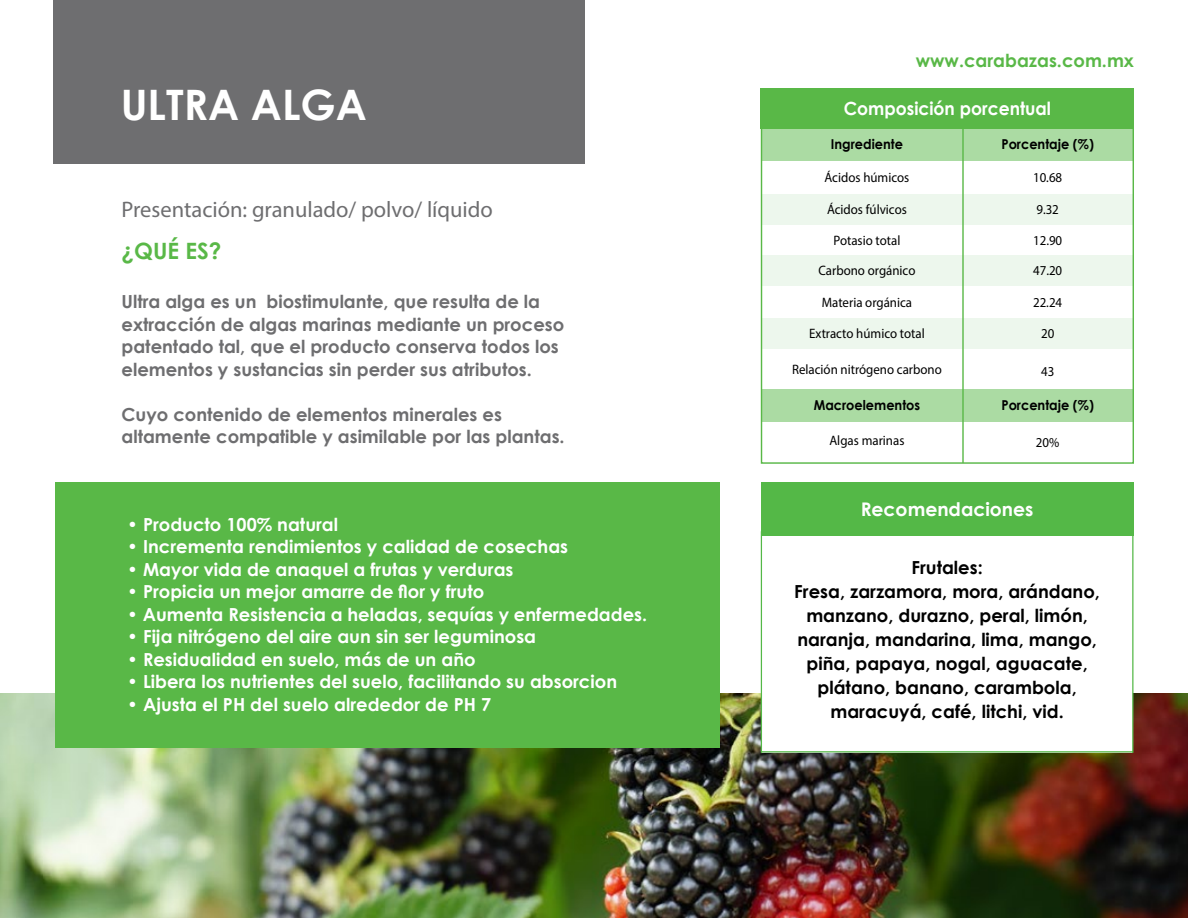
<style>
.page{position:relative;width:1188px;height:918px;background:#fff}
.page>*{position:absolute;margin:0;border:0;box-sizing:border-box;transform-origin:0 0}
.t1{font:700 42px "Century Gothic";color:#fff}
.t2{font:22.5px "Myriad Pro";color:#6e6e70}
.t3{font:700 22.5px "Century Gothic";color:#59b847}
.t4{font:700 18.75px "Century Gothic";color:#fff}
.t5{font:700 18.15px "Century Gothic";color:#fff;scale:.95 1}
.t6{font:700 18px "Century Gothic";color:#fff}
.t7{font:700 18px/22.5px "Century Gothic";color:#6e6e70}
.t8{font:700 18px/24px "Century Gothic";color:#000;text-align:center}
.t9{font:700 18px "Century Gothic";color:#59b847}
.t10{font:13.65px "Myriad Pro";color:#000;scale:.95 1}
.t11{font:700 13.65px "Century Gothic";color:#000;scale:.95 1}
</style>
<div class="page">
<img style="left:0;top:693px;width:1188px;height:225px">
<div style="left:55px;top:483px;width:664px;height:265px;background:#59b847"></div>
<div style="left:54px;top:0;width:531px;height:163px;background:#6e6e70"></div>
<div style="left:762px;top:194px;width:371px;height:31px;background:#edf7ed"></div>
<div style="left:762px;top:318px;width:372px;height:31px;background:#edf7ed"></div>
<div style="left:762px;top:255px;width:371px;height:31px;background:#edf7ed"></div>
<div style="left:762px;top:128px;width:371px;height:33px;background:#abdba3"></div>
<div style="left:762px;top:389px;width:371px;height:33px;background:#abdba3"></div>
<div style="left:761px;top:88px;width:373px;height:41px;background:#59b847"></div>
<hr style="left:962px;top:125px;width:2px;height:338px;background:#59b847">
<svg style="left:760px;top:531px;width:374px;height:223px"></svg>
<div style="left:761px;top:483px;width:372px;height:53px;background:#54b847"></div>
<h1 class="t1" style="left:121px;top:73px;width:248px">ULTRA ALGA</h1>
<p class="t2" style="left:122px;top:195px;width:373px">Presentación: granulado/ polvo/ líquido</p>
<p class="t3" style="left:122px;top:233px;width:101px">¿QUÉ ES?</p>
<p class="t7" style="left:122px;top:290px;width:444px">Ultra alga es un biostimulante, que resulta de la extracción de algas marinas mediante un proceso patentado tal, que el producto conserva todos los elementos y sustancias sin perder sus atributos.</p>
<p class="t7" style="left:122px;top:402px;width:445px">Cuyo contenido de elementos minerales es altamente compatible y asimilable por las plantas.</p>
<p class="t6" style="left:127px;top:510px;width:212px">• Producto 100% natural</p>
<p class="t6" style="left:127px;top:533px;width:442px">• Incrementa rendimientos y calidad de cosechas</p>
<p class="t6" style="left:127px;top:555px;width:388px">• Mayor vida de anaquel a frutas y verduras</p>
<p class="t6" style="left:127px;top:578px;width:359px">• Propicia un mejor amarre de flor y fruto</p>
<p class="t6" style="left:127px;top:600px;width:522px">• Aumenta Resistencia a heladas, sequías y enfermedades.</p>
<p class="t6" style="left:127px;top:623px;width:410px">• Fija nitrógeno del aire aun sin ser leguminosa</p>
<p class="t6" style="left:127px;top:645px;width:350px">• Residualidad en suelo, más de un año</p>
<p class="t6" style="left:127px;top:668px;width:491px">• Libera los nutrientes del suelo, facilitando su absorcion</p>
<p class="t6" style="left:127px;top:690px;width:365px">• Ajusta el PH del suelo alrededor de PH 7</p>
<p class="t9" style="left:916px;top:47px;width:220px">www.carabazas.com.mx</p>
<p class="t5" style="left:844px;top:94px;width:220px">Composición porcentual</p>
<p class="t11" style="left:831px;top:134px;width:77px">Ingrediente</p>
<p class="t11" style="left:1001px;top:134px;width:99px">Porcentaje (%)</p>
<p class="t10" style="left:825px;top:169px;width:91px">Ácidos húmicos</p>
<p class="t10" style="left:827px;top:201px;width:86px">Ácidos fúlvicos</p>
<p class="t10" style="left:1033px;top:169px;width:32px">10.68</p>
<p class="t10" style="left:1036px;top:201px;width:25px">9.32</p>
<p class="t10" style="left:833px;top:232px;width:72px">Potasio total</p>
<p class="t10" style="left:1033px;top:232px;width:32px">12.90</p>
<p class="t10" style="left:818px;top:262px;width:104px">Carbono orgánico</p>
<p class="t10" style="left:1033px;top:262px;width:32px">47.20</p>
<p class="t10" style="left:822px;top:294px;width:97px">Materia orgánica</p>
<p class="t10" style="left:1033px;top:294px;width:32px">22.24</p>
<p class="t10" style="left:809px;top:325px;width:123px">Extracto húmico total</p>
<p class="t10" style="left:1041px;top:325px;width:15px">20</p>
<p class="t10" style="left:792px;top:361px;width:159px">Relación nitrógeno carbono</p>
<p class="t10" style="left:1041px;top:363px;width:15px">43</p>
<p class="t11" style="left:814px;top:395px;width:114px">Macroelementos</p>
<p class="t11" style="left:1001px;top:395px;width:99px">Porcentaje (%)</p>
<p class="t10" style="left:829px;top:432px;width:80px">Algas marinas</p>
<p class="t10" style="left:1036px;top:434px;width:26px">20%</p>
<p class="t4" style="left:861px;top:495px;width:174px">Recomendaciones</p>
<p class="t8" style="left:794px;top:554px;width:307px">Frutales:<br>Fresa, zarzamora, mora, arándano, manzano, durazno, peral, limón, naranja, mandarina, lima, mango, piña, papaya, nogal, aguacate, plátano, banano, carambola, maracuyá, café, litchi, vid.</p>
</div>
